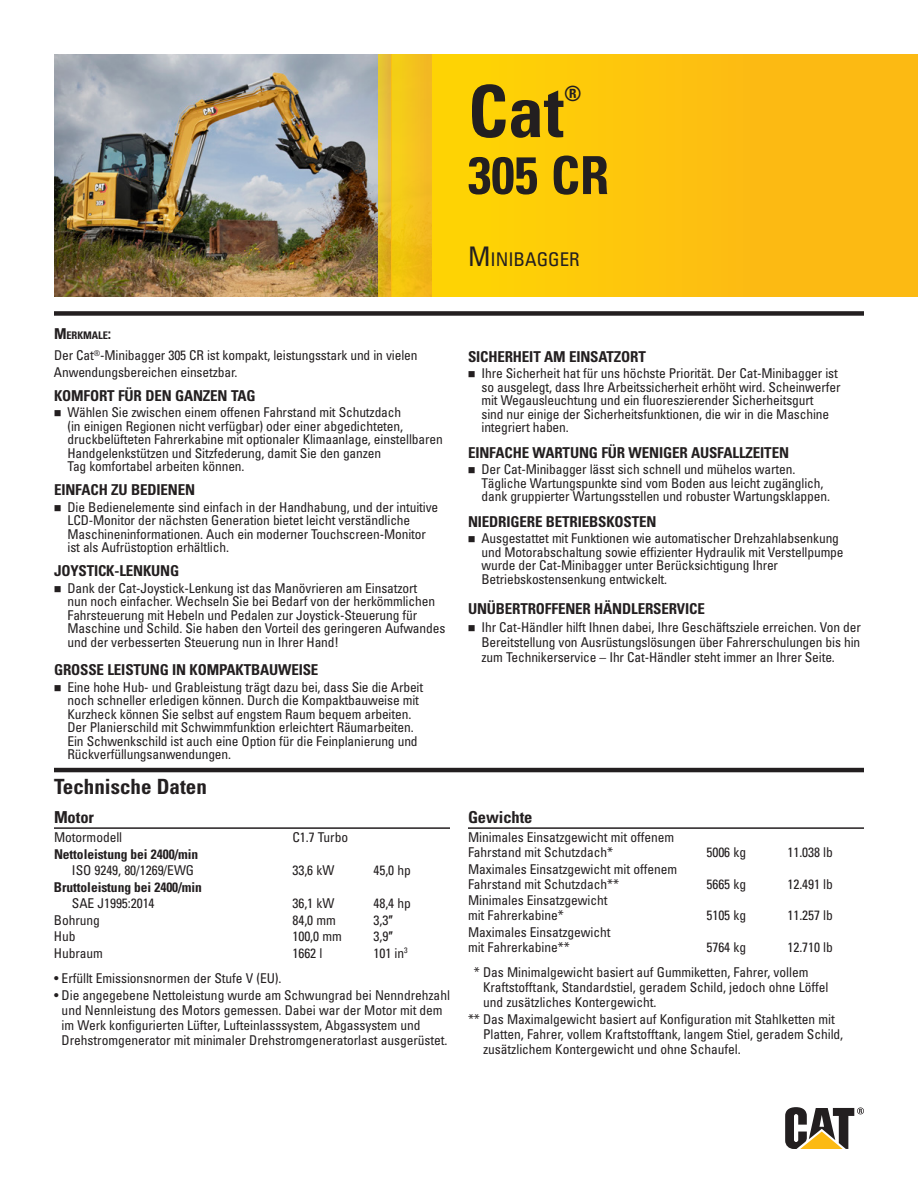
<style>
.page{position:relative;width:918px;height:1188px;background:#fff}
.page>*{position:absolute;margin:0;border:0;box-sizing:border-box;transform-origin:0 0}
.t1{font:700 condensed 72px "Univers LT Std";color:#231f20}
.t2{font:700 condensed 52.5px "Univers LT Std";color:#231f20}
.t3{font:700 condensed 21px "Univers LT Std";color:#231f20}
.t4{font:condensed 18.9px "Univers LT Std";color:#231f20}
.t5{font:700 condensed 16.5px "Univers LT Std";letter-spacing:-.005em;color:#231f20}
.t6{font:700 condensed 15px "Univers LT Std";letter-spacing:-.01em;color:#231f20}
.t7{font:condensed 13.5px/13.5px "Univers LT Std";letter-spacing:-.01em;color:#231f20}
.t8{font:700 condensed 13.5px "Univers LT Std";letter-spacing:-.005em;color:#231f20}
.t9{font:700 condensed 10.5px "Univers LT Std";letter-spacing:-.005em;color:#231f20}
.s1{font-size:27px}
.s2{font-size:15px}
.s3{font-family:"Arial";font-stretch:normal}
.s4{color:#fff}
</style>
<div class="page">
<img style="left:54px;top:54px;width:324px;height:243px">
<div style="left:54px;top:311px;width:810px;height:5px;background:#231f20"></div>
<div style="left:432px;top:54px;width:486px;height:243px;background:linear-gradient(to right,#ffd404,#fcb417)"></div>
<div style="left:392px;top:54px;width:40px;height:243px;background:linear-gradient(to right,#f5d112,#f2b622)"></div>
<svg style="left:378px;top:54px;width:14px;height:243px;background:#e7bc2d"></svg>
<hr style="left:54px;top:827px;width:396px;height:2px;background:#231f20">
<hr style="left:468px;top:827px;width:396px;height:2px;background:#231f20">
<hr style="left:54px;top:768px;width:810px;height:4px;background:#231f20">
<svg style="left:785px;top:1107px;width:79px;height:42px"></svg>
<h1 class="t1" style="left:468px;top:67px;width:98px">Cat</h1>
<h3 class="t3" style="left:564px;top:81px;width:19px">®</h3>
<h2 class="t2" style="left:468px;top:143px;width:143px">305 CR</h2>
<h3 class="t4" style="left:468px;top:247px;width:113px"><span class="s1">M</span>INIBAGGER</h3>
<p class="t9" style="left:54px;top:329px;width:59px"><span class="s2">M</span>ERKMALE<span class="s2">:</span></p>
<p class="t7" style="left:54px;top:347px;width:365px;line-height:16.5px">Der Cat<sup>®</sup>-Minibagger 305 CR ist kompakt, leistungsstark und in vielen<br>Anwendungsbereichen einsetzbar.</p>
<p class="t6" style="left:54px;top:386px;width:203px">KOMFORT FÜR DEN GANZEN TAG</p>
<p class="t7" style="left:68px;top:406px;width:377px">Wählen Sie zwischen einem offenen Fahrstand mit Schutzdach<br>(in einigen Regionen nicht verfügbar) oder einer abgedichteten, druckbelüfteten Fahrerkabine mit optionaler Klimaanlage, einstellbaren Handgelenkstützen und Sitzfederung, damit Sie den ganzen<br>Tag komfortabel arbeiten können.</p>
<p class="t6" style="left:54px;top:481px;width:143px">EINFACH ZU BEDIENEN</p>
<p class="t7" style="left:68px;top:500px;width:372px">Die Bedienelemente sind einfach in der Handhabung, und der intuitive LCD-Monitor der nächsten Generation bietet leicht verständliche Maschineninformationen. Auch ein moderner Touchscreen-Monitor ist als Aufrüstoption erhältlich.</p>
<p class="t6" style="left:54px;top:562px;width:127px">JOYSTICK-LENKUNG</p>
<p class="t7" style="left:68px;top:581px;width:379px">Dank der Cat-Joystick-Lenkung ist das Manövrieren am Einsatzort<br>nun noch einfacher. Wechseln Sie bei Bedarf von der herkömmlichen Fahrsteuerung mit Hebeln und Pedalen zur Joystick-Steuerung für Maschine und Schild. Sie haben den Vorteil des geringeren Aufwandes und der verbesserten Steuerung nun in Ihrer Hand!</p>
<p class="t6" style="left:54px;top:661px;width:266px">GROSSE LEISTUNG IN KOMPAKTBAUWEISE</p>
<p class="t7" style="left:68px;top:680px;width:357px">Eine hohe Hub- und Grableistung trägt dazu bei, dass Sie die Arbeit noch schneller erledigen können. Durch die Kompaktbauweise mit Kurzheck können Sie selbst auf engstem Raum bequem arbeiten.<br>Der Planierschild mit Schwimmfunktion erleichtert Räumarbeiten.<br>Ein Schwenkschild ist auch eine Option für die Feinplanierung und Rückverfüllungsanwendungen.</p>
<h3 class="t3" style="left:54px;top:773px;width:154px">Technische Daten</h3>
<p class="t5" style="left:54px;top:807px;width:41px">Motor</p>
<p class="t7" style="left:54px;top:831px;width:70px">Motormodell</p>
<p class="t7" style="left:293px;top:831px;width:57px">C1.7 Turbo</p>
<p class="t8" style="left:54px;top:846px;width:146px">Nettoleistung bei 2400/min</p>
<p class="t7" style="left:72px;top:864px;width:124px">ISO 9249, 80/1269/EWG</p>
<p class="t7" style="left:292px;top:864px;width:43px">33,6 kW</p>
<p class="t7" style="left:373px;top:864px;width:39px">45,0 hp</p>
<p class="t8" style="left:54px;top:879px;width:150px">Bruttoleistung bei 2400/min</p>
<p class="t7" style="left:72px;top:897px;width:84px">SAE J1995:2014</p>
<p class="t7" style="left:292px;top:897px;width:43px">36,1 kW</p>
<p class="t7" style="left:373px;top:897px;width:39px">48,4 hp</p>
<p class="t7" style="left:54px;top:913px;width:48px">Bohrung</p>
<p class="t7" style="left:292px;top:913px;width:45px">84,0 mm</p>
<p class="t7" style="left:373px;top:913px;width:21px">3,3<span class="s3">″</span></p>
<p class="t7" style="left:54px;top:930px;width:23px">Hub</p>
<p class="t7" style="left:292px;top:930px;width:51px">100,0 mm</p>
<p class="t7" style="left:373px;top:930px;width:21px">3,9<span class="s3">″</span></p>
<p class="t7" style="left:54px;top:946px;width:51px">Hubraum</p>
<p class="t7" style="left:292px;top:946px;width:31px">1662 l</p>
<p class="t7" style="left:373px;top:946px;width:36px">101 in<sup>3</sup></p>
<p class="t7" style="left:54px;top:972px;width:229px">• Erfüllt Emissionsnormen der Stufe V (EU).</p>
<p class="t7" style="left:62px;top:987px;width:390px;line-height:15px;text-indent:-8px">• Die angegebene Nettoleistung wurde am Schwungrad bei Nenndrehzahl und Nennleistung des Motors gemessen. Dabei war der Motor mit dem im Werk konfigurierten Lüfter, Lufteinlasssystem, Abgassystem und Drehstromgenerator mit minimaler Drehstromgeneratorlast ausgerüstet.</p>
<p class="t6" style="left:468px;top:347px;width:180px">SICHERHEIT AM EINSATZORT</p>
<p class="t7" style="left:482px;top:367px;width:361px">Ihre Sicherheit hat für uns höchste Priorität. Der Cat-Minibagger ist so ausgelegt, dass Ihre Arbeitssicherheit erhöht wird. Scheinwerfer mit Wegausleuchtung und ein fluoreszierender Sicherheitsgurt<br>sind nur einige der Sicherheitsfunktionen, die wir in die Maschine integriert haben.</p>
<p class="t6" style="left:468px;top:443px;width:323px">EINFACHE WARTUNG FÜR WENIGER AUSFALLZEITEN</p>
<p class="t7" style="left:482px;top:463px;width:350px">Der Cat-Minibagger lässt sich schnell und mühelos warten.<br>Tägliche Wartungspunkte sind vom Boden aus leicht zugänglich, dank gruppierter Wartungsstellen und robuster Wartungsklappen.</p>
<p class="t6" style="left:468px;top:512px;width:190px">NIEDRIGERE BETRIEBSKOSTEN</p>
<p class="t7" style="left:482px;top:532px;width:364px">Ausgestattet mit Funktionen wie automatischer Drehzahlabsenkung und Motorabschaltung sowie effizienter Hydraulik mit Verstellpumpe wurde der Cat-Minibagger unter Berücksichtigung Ihrer Betriebskostensenkung entwickelt.</p>
<p class="t6" style="left:468px;top:599px;width:238px">UNÜBERTROFFENER HÄNDLERSERVICE</p>
<p class="t7" style="left:482px;top:619px;width:381px;line-height:15px;text-align:justify">Ihr Cat-Händler hilft Ihnen dabei, Ihre Geschäftsziele erreichen. Von der Bereitstellung von Ausrüstungslösungen über Fahrerschulungen bis hin zum Technikerservice – Ihr Cat-Händler steht immer an Ihrer Seite.</p>
<p class="t5" style="left:468px;top:807px;width:66px">Gewichte</p>
<p class="t7" style="left:468px;top:830px;width:208px;line-height:15px">Minimales Einsatzgewicht mit offenem<br>Fahrstand mit Schutzdach*</p>
<p class="t7" style="left:468px;top:861px;width:211px;line-height:15px">Maximales Einsatzgewicht mit offenem<br>Fahrstand mit Schutzdach**</p>
<p class="t7" style="left:468px;top:893px;width:141px;line-height:15px">Minimales Einsatzgewicht mit Fahrerkabine*</p>
<p class="t7" style="left:707px;top:846px;width:41px">5006 kg</p>
<p class="t7" style="left:788px;top:846px;width:47px">11.038 lb</p>
<p class="t7" style="left:707px;top:877px;width:41px">5665 kg</p>
<p class="t7" style="left:788px;top:877px;width:47px">12.491 lb</p>
<p class="t7" style="left:707px;top:909px;width:41px">5105 kg</p>
<p class="t7" style="left:788px;top:909px;width:47px">11.257 lb</p>
<p class="t7" style="left:468px;top:924px;width:144px;line-height:15px">Maximales Einsatzgewicht mit Fahrerkabine**</p>
<p class="t7" style="left:468px;top:934px;width:366px;line-height:25.5px;text-indent:320px">12.710 lb <span class="s4">*</span>* Das Minimalgewicht basiert auf Gummiketten, Fahrer, vollem</p>
<p class="t7" style="left:483px;top:980px;width:347px;line-height:15px">Kraftstofftank, Standardstiel, geradem Schild, jedoch ohne Löffel und zusätzliches Kontergewicht.</p>
<p class="t7" style="left:483px;top:1011px;width:362px;line-height:15px;text-indent:-15px">** Das Maximalgewicht basiert auf Konfiguration mit Stahlketten mit<br>Platten, Fahrer, vollem Kraftstofftank, langem Stiel, geradem Schild, zusätzlichem Kontergewicht und ohne Schaufel.</p>
<p class="t7" style="left:707px;top:940px;width:41px">5764 kg</p>
</div>
